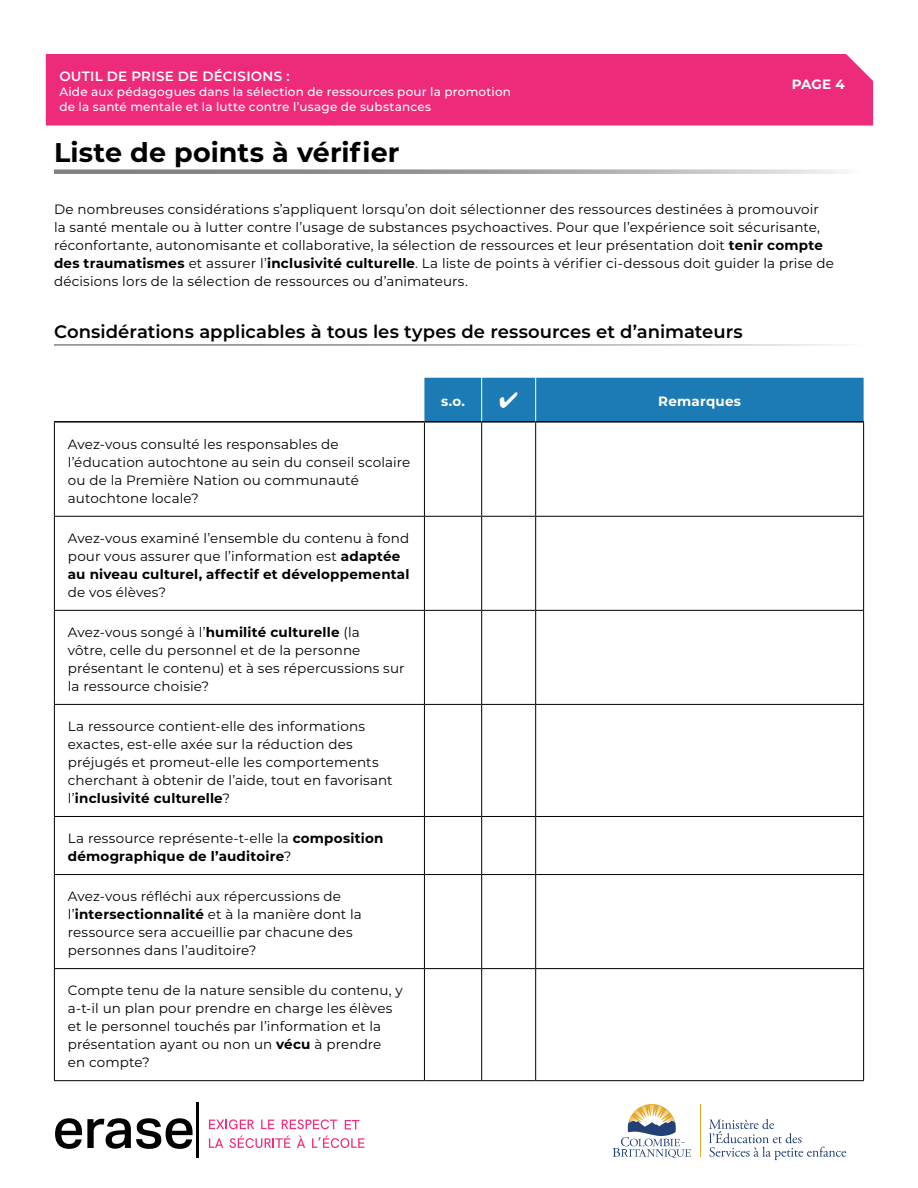
<style>
.page{position:relative;width:918px;height:1188px;background:#fff}
.page>*{position:absolute;margin:0;border:0;box-sizing:border-box;transform-origin:0 0}
.t1{font:700 27px "Montserrat";letter-spacing:.005em;color:#000}
.t2{font:600 18px "Montserrat";letter-spacing:.005em;color:#000}
.Body{font:13.5px/18px "Montserrat";letter-spacing:.01em;color:#000}
.Body-2{font:700 13.5px/18px "Montserrat";letter-spacing:.015em;color:#000}
.t3{font:600 13.5px "Montserrat";letter-spacing:.02em;color:#fff}
.Body-3{font:700 13.5px "Montserrat";letter-spacing:.015em;color:#fff}
.t4{font:500 12px/15px "Montserrat";letter-spacing:.015em;color:#fff}
.s1{font-weight:700}
.s2{font-weight:400}
</style>
<div class="page">
<svg style="left:55px;top:1118px;width:138px;height:31px"></svg>
<hr style="left:196px;top:1102px;width:2px;height:55px;background:#000">
<svg style="left:261px;top:1120px;width:13px;height:9px"></svg>
<svg style="left:209px;top:1119px;width:45px;height:10px"></svg>
<svg style="left:282px;top:1119px;width:55px;height:10px"></svg>
<svg style="left:345px;top:1120px;width:14px;height:9px"></svg>
<svg style="left:209px;top:1138px;width:14px;height:10px"></svg>
<svg style="left:229px;top:1136px;width:61px;height:12px"></svg>
<svg style="left:297px;top:1136px;width:8px;height:12px"></svg>
<svg style="left:312px;top:1136px;width:52px;height:12px"></svg>
<div style="left:46px;top:54px;width:827px;height:72px;background:#ee2a7a"></div>
<hr style="left:700px;top:1104px;width:1px;height:53px;background:#e3a92a">
<svg style="left:613px;top:1104px;width:78px;height:54px"></svg>
<svg style="left:709px;top:1119px;width:137px;height:41px"></svg>
<svg style="left:54px;top:169px;width:791px;height:5px;background:#aaabae"></svg>
<hr style="left:54px;top:421px;width:370px;height:2px;background:#000">
<hr style="left:424px;top:421px;width:58px;height:2px;background:#000">
<hr style="left:482px;top:421px;width:54px;height:2px;background:#000">
<hr style="left:536px;top:421px;width:328px;height:2px;background:#000">
<hr style="left:54px;top:423px;width:1px;height:93px;background:#000">
<hr style="left:424px;top:423px;width:1px;height:93px;background:#000">
<hr style="left:481px;top:423px;width:1px;height:93px;background:#000">
<hr style="left:535px;top:423px;width:1px;height:93px;background:#000">
<hr style="left:863px;top:423px;width:1px;height:93px;background:#000">
<hr style="left:54px;top:516px;width:370px;height:1px;background:#000">
<hr style="left:54px;top:517px;width:1px;height:93px;background:#000">
<hr style="left:424px;top:516px;width:58px;height:1px;background:#000">
<hr style="left:424px;top:517px;width:1px;height:93px;background:#000">
<hr style="left:482px;top:516px;width:54px;height:1px;background:#000">
<hr style="left:481px;top:517px;width:1px;height:93px;background:#000">
<hr style="left:536px;top:516px;width:328px;height:1px;background:#000">
<hr style="left:535px;top:517px;width:1px;height:93px;background:#000">
<hr style="left:863px;top:517px;width:1px;height:93px;background:#000">
<hr style="left:54px;top:610px;width:370px;height:1px;background:#000">
<hr style="left:54px;top:611px;width:1px;height:93px;background:#000">
<hr style="left:424px;top:610px;width:58px;height:1px;background:#000">
<hr style="left:424px;top:611px;width:1px;height:93px;background:#000">
<hr style="left:482px;top:610px;width:54px;height:1px;background:#000">
<hr style="left:481px;top:611px;width:1px;height:93px;background:#000">
<hr style="left:536px;top:610px;width:328px;height:1px;background:#000">
<hr style="left:535px;top:611px;width:1px;height:93px;background:#000">
<hr style="left:863px;top:611px;width:1px;height:93px;background:#000">
<hr style="left:54px;top:704px;width:370px;height:1px;background:#000">
<hr style="left:54px;top:705px;width:1px;height:111px;background:#000">
<hr style="left:424px;top:704px;width:58px;height:1px;background:#000">
<hr style="left:424px;top:705px;width:1px;height:111px;background:#000">
<hr style="left:482px;top:704px;width:54px;height:1px;background:#000">
<hr style="left:481px;top:705px;width:1px;height:111px;background:#000">
<hr style="left:536px;top:704px;width:328px;height:1px;background:#000">
<hr style="left:535px;top:705px;width:1px;height:111px;background:#000">
<hr style="left:863px;top:705px;width:1px;height:111px;background:#000">
<hr style="left:54px;top:816px;width:370px;height:1px;background:#000">
<hr style="left:54px;top:817px;width:1px;height:57px;background:#000">
<hr style="left:424px;top:816px;width:58px;height:1px;background:#000">
<hr style="left:424px;top:817px;width:1px;height:57px;background:#000">
<hr style="left:482px;top:816px;width:54px;height:1px;background:#000">
<hr style="left:481px;top:817px;width:1px;height:57px;background:#000">
<hr style="left:536px;top:816px;width:328px;height:1px;background:#000">
<hr style="left:535px;top:817px;width:1px;height:57px;background:#000">
<hr style="left:863px;top:817px;width:1px;height:57px;background:#000">
<hr style="left:54px;top:874px;width:370px;height:1px;background:#000">
<hr style="left:54px;top:875px;width:1px;height:93px;background:#000">
<hr style="left:424px;top:874px;width:58px;height:1px;background:#000">
<hr style="left:424px;top:875px;width:1px;height:93px;background:#000">
<hr style="left:482px;top:874px;width:54px;height:1px;background:#000">
<hr style="left:481px;top:875px;width:1px;height:93px;background:#000">
<hr style="left:536px;top:874px;width:328px;height:1px;background:#000">
<hr style="left:535px;top:875px;width:1px;height:93px;background:#000">
<hr style="left:863px;top:875px;width:1px;height:93px;background:#000">
<hr style="left:54px;top:968px;width:370px;height:1px;background:#000">
<hr style="left:54px;top:969px;width:1px;height:111px;background:#000">
<hr style="left:424px;top:968px;width:58px;height:1px;background:#000">
<hr style="left:424px;top:969px;width:1px;height:111px;background:#000">
<hr style="left:482px;top:968px;width:54px;height:1px;background:#000">
<hr style="left:481px;top:969px;width:1px;height:111px;background:#000">
<hr style="left:536px;top:968px;width:328px;height:1px;background:#000">
<hr style="left:535px;top:969px;width:1px;height:111px;background:#000">
<hr style="left:863px;top:969px;width:1px;height:111px;background:#000">
<hr style="left:54px;top:1080px;width:370px;height:1px;background:#000">
<hr style="left:424px;top:1080px;width:58px;height:1px;background:#000">
<hr style="left:482px;top:1080px;width:54px;height:1px;background:#000">
<hr style="left:536px;top:1080px;width:328px;height:1px;background:#000">
<div style="left:424px;top:378px;width:440px;height:44px;background:#1c7ab5"></div>
<p class="t3" style="left:59px;top:66px;width:232px">OUTIL DE PRISE DE DÉCISIONS :</p>
<p class="t4" style="left:59px;top:83px;width:453px">Aide aux pédagogues dans la sélection de ressources pour la promotion de la santé mentale et la lutte contre l’usage de substances</p>
<p class="Body-3" style="left:792px;top:74px;width:54px">PAGE 4</p>
<h1 class="t1" style="left:54px;top:133px;width:347px">Liste de points à vérifier</h1>
<p class="Body" style="left:54px;top:200px;width:782px">De nombreuses considérations s’appliquent lorsqu’on doit sélectionner des ressources destinées à promouvoir<br>la santé mentale ou à lutter contre l’usage de substances psychoactives. Pour que l’expérience soit sécurisante, réconfortante, autonomisante et collaborative, la sélection de ressources et leur présentation doit <span class="s1">tenir compte des traumatismes</span> et assurer l’<span class="s1">inclusivité culturelle</span>. La liste de points à vérifier ci-dessous doit guider la prise de décisions lors de la sélection de ressources ou d’animateurs.</p>
<h2 class="t2" style="left:54px;top:319px;width:690px">Considérations applicables à tous les types de ressources et d’animateurs</h2>
<p class="Body" style="left:68px;top:435px;width:344px">Avez-vous consulté les responsables de l’éducation autochtone au sein du conseil scolaire ou de la Première Nation ou communauté autochtone locale?</p>
<p class="Body" style="left:68px;top:529px;width:343px">Avez-vous examiné l’ensemble du contenu à fond pour vous assurer que l’information est <span class="s1">adaptée au niveau culturel, affectif et développemental </span>de vos élèves?</p>
<p class="Body" style="left:68px;top:623px;width:338px">Avez-vous songé à l’<span class="s1">humilité culturelle</span> (la<br>vôtre, celle du personnel et de la personne présentant le contenu) et à ses répercussions sur la ressource choisie?</p>
<p class="Body" style="left:68px;top:717px;width:326px">La ressource contient-elle des informations exactes, est-elle axée sur la réduction des préjugés et promeut-elle les comportements cherchant à obtenir de l’aide, tout en favorisant l’<span class="s1">inclusivité culturelle</span>?</p>
<p class="Body-2" style="left:68px;top:829px;width:317px"><span class="s2">La ressource représente-t-elle la</span> composition démographique de l’auditoire<span class="s2">?</span></p>
<p class="Body" style="left:68px;top:887px;width:295px">Avez-vous réfléchi aux répercussions de l’<span class="s1">intersectionnalité</span> et à la manière dont la ressource sera accueillie par chacune des personnes dans l’auditoire?</p>
<p class="Body" style="left:68px;top:981px;width:336px">Compte tenu de la nature sensible du contenu, y a-t-il un plan pour prendre en charge les élèves et le personnel touchés par l’information et la présentation ayant ou non un <span class="s1">vécu</span> à prendre<br>en compte?</p>
<p class="Body-3" style="left:441px;top:392px;width:26px">s.o.</p>
<p class="Body-3" style="left:658px;top:392px;width:84px">Remarques</p>
</div>
